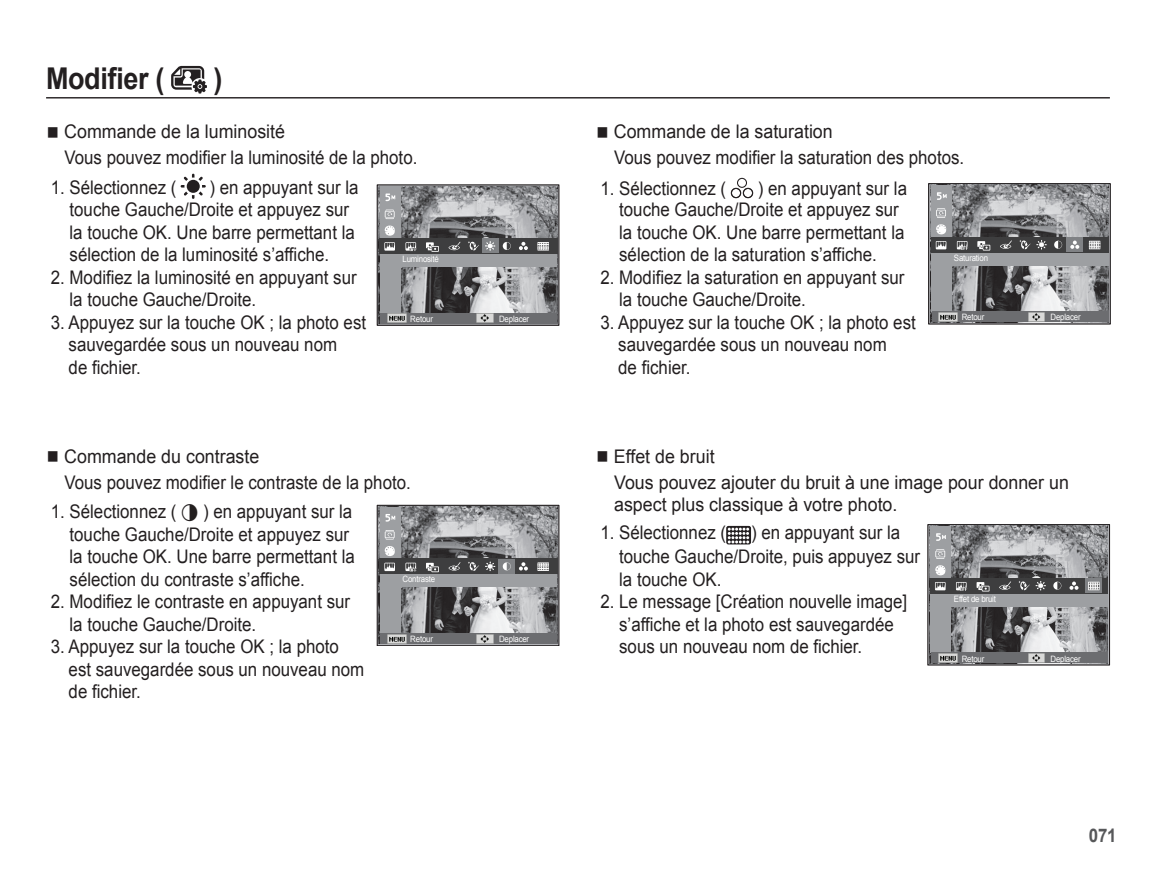
<style>
.page{position:relative;width:1156px;height:872px;background:#fff}
.page>*{position:absolute;margin:0;border:0;box-sizing:border-box;transform-origin:0 0}
.t1{font:700 30px "Arial";letter-spacing:-.015em;color:#231f20;scale:.9 1}
.t2{font:18.75px/22.5px "Arial";color:#231f20;scale:.9 1}
.t3{font:18.75px/26px "Arial";color:#231f20;scale:.95 1}
.t4{font:700 18.75px "Arial";color:#57585a;scale:.9 1}
.t5{font:8.75px "Arial";letter-spacing:-.025em;color:#fff;scale:.9 1}
</style>
<div class="page">
<div style="left:376px;top:184px;width:183px;height:141px;border:1px solid #231f20"></div>
<img style="left:378px;top:186px;width:179px;height:137px">
<div style="left:399px;top:238px;width:158px;height:28px;background:#9d9fa2"></div>
<div style="left:380px;top:186px;width:20px;height:127px;background:#9d9fa2"></div>
<div style="left:380px;top:313px;width:177px;height:10px;background:#6c6d70"></div>
<svg style="left:385px;top:210px;width:9px;height:9px"></svg>
<svg style="left:385px;top:193px;width:10px;height:8px"></svg>
<svg style="left:384px;top:225px;width:11px;height:11px"></svg>
<div style="left:380px;top:238px;width:177px;height:15px;background:#3e3e3f"></div>
<svg style="left:384px;top:242px;width:11px;height:9px"></svg>
<div style="left:482px;top:239px;width:16px;height:14px;background:#808285"></div>
<svg style="left:502px;top:242px;width:8px;height:8px"></svg>
<svg style="left:519px;top:242px;width:9px;height:8px"></svg>
<svg style="left:485px;top:241px;width:10px;height:10px"></svg>
<svg style="left:448px;top:242px;width:12px;height:8px"></svg>
<svg style="left:468px;top:241px;width:11px;height:10px"></svg>
<svg style="left:426px;top:242px;width:13px;height:10px"></svg>
<svg style="left:537px;top:242px;width:11px;height:8px"></svg>
<svg style="left:405px;top:242px;width:11px;height:9px"></svg>
<img style="left:387px;top:314px;width:19px;height:9px">
<img style="left:476px;top:314px;width:17px;height:9px">
<div style="left:376px;top:505px;width:183px;height:141px;border:1px solid #231f20"></div>
<img style="left:378px;top:506px;width:179px;height:138px">
<div style="left:399px;top:559px;width:158px;height:28px;background:#9d9fa2"></div>
<div style="left:380px;top:507px;width:20px;height:126px;background:#9d9fa2"></div>
<div style="left:380px;top:633px;width:177px;height:11px;background:#6c6d70"></div>
<svg style="left:385px;top:530px;width:9px;height:9px"></svg>
<svg style="left:385px;top:514px;width:10px;height:7px"></svg>
<svg style="left:384px;top:546px;width:11px;height:10px"></svg>
<div style="left:380px;top:558px;width:177px;height:16px;background:#3e3e3f"></div>
<svg style="left:384px;top:562px;width:11px;height:9px"></svg>
<div style="left:498px;top:559px;width:17px;height:14px;background:#808285"></div>
<svg style="left:502px;top:562px;width:8px;height:8px"></svg>
<svg style="left:519px;top:562px;width:9px;height:8px"></svg>
<svg style="left:485px;top:561px;width:10px;height:10px"></svg>
<svg style="left:448px;top:562px;width:12px;height:8px"></svg>
<svg style="left:468px;top:561px;width:11px;height:10px"></svg>
<svg style="left:426px;top:563px;width:13px;height:9px"></svg>
<svg style="left:537px;top:562px;width:12px;height:9px"></svg>
<svg style="left:537px;top:563px;width:11px;height:7px"></svg>
<svg style="left:405px;top:562px;width:11px;height:9px"></svg>
<img style="left:387px;top:634px;width:19px;height:9px">
<img style="left:476px;top:634px;width:17px;height:9px">
<div style="left:736px;top:178px;width:10px;height:10px;border:1px solid #231f20;border-radius:50%"></div>
<div style="left:742px;top:188px;width:11px;height:10px;border:1px solid #231f20;border-radius:50%"></div>
<div style="left:743px;top:188px;width:9px;height:10px;border:1px solid #231f20;border-radius:50%"></div>
<div style="left:730px;top:188px;width:11px;height:10px;border:1px solid #231f20;border-radius:50%"></div>
<div style="left:731px;top:188px;width:9px;height:10px;border:1px solid #231f20;border-radius:50%"></div>
<div style="left:927px;top:183px;width:183px;height:141px;border:1px solid #231f20"></div>
<img style="left:929px;top:185px;width:179px;height:137px">
<div style="left:950px;top:237px;width:158px;height:28px;background:#9d9fa2"></div>
<div style="left:931px;top:185px;width:20px;height:126px;background:#9d9fa2"></div>
<div style="left:931px;top:311px;width:177px;height:11px;background:#6c6d70"></div>
<svg style="left:936px;top:208px;width:9px;height:10px"></svg>
<svg style="left:937px;top:192px;width:9px;height:8px"></svg>
<svg style="left:936px;top:224px;width:10px;height:10px"></svg>
<div style="left:931px;top:237px;width:177px;height:15px;background:#3e3e3f"></div>
<svg style="left:935px;top:241px;width:11px;height:8px"></svg>
<div style="left:1066px;top:237px;width:16px;height:15px;background:#808285"></div>
<svg style="left:1054px;top:241px;width:7px;height:8px"></svg>
<svg style="left:1070px;top:240px;width:8px;height:9px"></svg>
<svg style="left:1036px;top:240px;width:10px;height:9px"></svg>
<svg style="left:1000px;top:241px;width:11px;height:8px"></svg>
<svg style="left:1019px;top:240px;width:11px;height:9px"></svg>
<svg style="left:977px;top:241px;width:13px;height:9px"></svg>
<svg style="left:1088px;top:241px;width:11px;height:8px"></svg>
<svg style="left:956px;top:241px;width:11px;height:9px"></svg>
<img style="left:938px;top:312px;width:19px;height:9px">
<img style="left:1028px;top:312px;width:16px;height:9px">
<svg style="left:726px;top:526px;width:24px;height:18px"></svg>
<svg style="left:727px;top:528px;width:22px;height:15px"></svg>
<div style="left:927px;top:524px;width:182px;height:141px;border:1px solid #231f20"></div>
<img style="left:929px;top:526px;width:178px;height:137px">
<div style="left:949px;top:578px;width:158px;height:28px;background:#9d9fa2"></div>
<div style="left:930px;top:526px;width:20px;height:126px;background:#9d9fa2"></div>
<div style="left:930px;top:652px;width:177px;height:11px;background:#6c6d70"></div>
<div style="left:930px;top:578px;width:177px;height:15px;background:#3e3e3f"></div>
<svg style="left:935px;top:549px;width:9px;height:10px"></svg>
<svg style="left:935px;top:582px;width:10px;height:8px"></svg>
<svg style="left:1085px;top:578px;width:16px;height:14px"></svg>
<svg style="left:936px;top:533px;width:9px;height:8px"></svg>
<svg style="left:1053px;top:581px;width:8px;height:8px"></svg>
<svg style="left:1069px;top:581px;width:9px;height:9px"></svg>
<svg style="left:1035px;top:581px;width:10px;height:9px"></svg>
<svg style="left:999px;top:582px;width:11px;height:8px"></svg>
<svg style="left:1018px;top:581px;width:11px;height:9px"></svg>
<svg style="left:976px;top:582px;width:13px;height:9px"></svg>
<svg style="left:1087px;top:581px;width:12px;height:9px"></svg>
<svg style="left:1088px;top:582px;width:10px;height:8px"></svg>
<svg style="left:956px;top:582px;width:11px;height:9px"></svg>
<svg style="left:935px;top:565px;width:10px;height:10px"></svg>
<img style="left:938px;top:653px;width:19px;height:9px">
<img style="left:1028px;top:653px;width:16px;height:9px">
<hr style="left:46px;top:97px;width:1063px;height:1px;background:#231f20">
<svg style="left:171px;top:66px;width:36px;height:28px"></svg>
<svg style="left:181px;top:174px;width:25px;height:25px"></svg>
<h1 class="t1" style="left:46px;top:62px;width:133px">Modifier (</h1>
<h1 class="t1" style="left:213px;top:62px;width:11px">)</h1>
<p class="t3" style="left:64px;top:119px;width:373px">Commande de la luminosité<br>Vous pouvez modifier la luminosité de la photo.</p>
<p class="t2" style="left:51px;top:176px;width:141px">1. Sélectionnez (</p>
<p class="t2" style="left:70px;top:176px;width:322px;text-indent:140px">) en appuyant sur la touche Gauche/Droite et appuyez sur la touche OK. Une barre permettant la sélection de la luminosité s’affiche.</p>
<p class="t2" style="left:70px;top:266px;width:320px;text-indent:-19px">2. Modifiez la luminosité en appuyant sur la touche Gauche/Droite.</p>
<p class="t2" style="left:69px;top:311px;width:332px;text-indent:-18px">3. Appuyez sur la touche OK ; la photo est sauvegardée sous un nouveau nom<br>de fichier.</p>
<p class="t5" style="left:410px;top:314px;width:27px">Retour</p>
<p class="t5" style="left:499px;top:314px;width:35px">Deplacer</p>
<p class="t5" style="left:402px;top:254px;width:42px">Luminosité</p>
<p class="t3" style="left:64px;top:443px;width:366px">Commande du contraste<br>Vous pouvez modifier le contraste de la photo.</p>
<p class="t2" style="left:51px;top:500px;width:141px">1. Sélectionnez (</p>
<p class="t2" style="left:70px;top:500px;width:318px;text-indent:133px">) en appuyant sur la touche Gauche/Droite et appuyez sur la touche OK. Une barre permettant la sélection du contraste s’affiche.</p>
<p class="t2" style="left:70px;top:590px;width:313px;text-indent:-19px">2. Modifiez le contraste en appuyant sur la touche Gauche/Droite.</p>
<p class="t2" style="left:69px;top:635px;width:330px;text-indent:-18px">3. Appuyez sur la touche OK ; la photo est sauvegardée sous un nouveau nom de fichier.</p>
<p class="t5" style="left:402px;top:574px;width:38px">Contraste</p>
<p class="t5" style="left:410px;top:634px;width:27px">Retour</p>
<p class="t5" style="left:499px;top:634px;width:35px">Deplacer</p>
<p class="t3" style="left:613px;top:119px;width:370px">Commande de la saturation<br>Vous pouvez modifier la saturation des photos.</p>
<p class="t2" style="left:600px;top:177px;width:141px">1. Sélectionnez (</p>
<p class="t2" style="left:619px;top:177px;width:321px;text-indent:139px">) en appuyant sur la touche Gauche/Droite et appuyez sur la touche OK. Une barre permettant la sélection de la saturation s’affiche.</p>
<p class="t2" style="left:619px;top:266px;width:318px;text-indent:-19px">2. Modifiez la saturation en appuyant sur la touche Gauche/Droite.</p>
<p class="t2" style="left:618px;top:311px;width:332px;text-indent:-18px">3. Appuyez sur la touche OK ; la photo est sauvegardée sous un nouveau nom<br>de fichier.</p>
<p class="t5" style="left:961px;top:312px;width:27px">Retour</p>
<p class="t5" style="left:1050px;top:312px;width:35px">Deplacer</p>
<p class="t5" style="left:953px;top:253px;width:39px">Saturation</p>
<p class="t3" style="left:613px;top:443px;width:480px">Effet de bruit<br>Vous pouvez ajouter du bruit à une image pour donner un</p>
<p class="t3" style="left:614px;top:491px;width:300px">aspect plus classique à votre photo.</p>
<p class="t2" style="left:600px;top:521px;width:141px">1. Sélectionnez (</p>
<p class="t2" style="left:619px;top:520px;width:336px;line-height:24.8px;text-indent:132px">) en appuyant sur la touche Gauche/Droite, puis appuyez sur</p>
<p class="t2" style="left:619px;top:568px;width:115px">la touche OK.</p>
<p class="t2" style="left:619px;top:590px;width:321px;text-indent:-19px">2. Le message [Création nouvelle image] s’affiche et la photo est sauvegardée sous un nouveau nom de fichier.</p>
<p class="t5" style="left:953px;top:594px;width:48px">Effet de bruit</p>
<p class="t5" style="left:961px;top:653px;width:27px">Retour</p>
<p class="t5" style="left:1050px;top:653px;width:35px">Deplacer</p>
<p class="t4" style="left:1088px;top:825px;width:32px">071</p>
</div>
